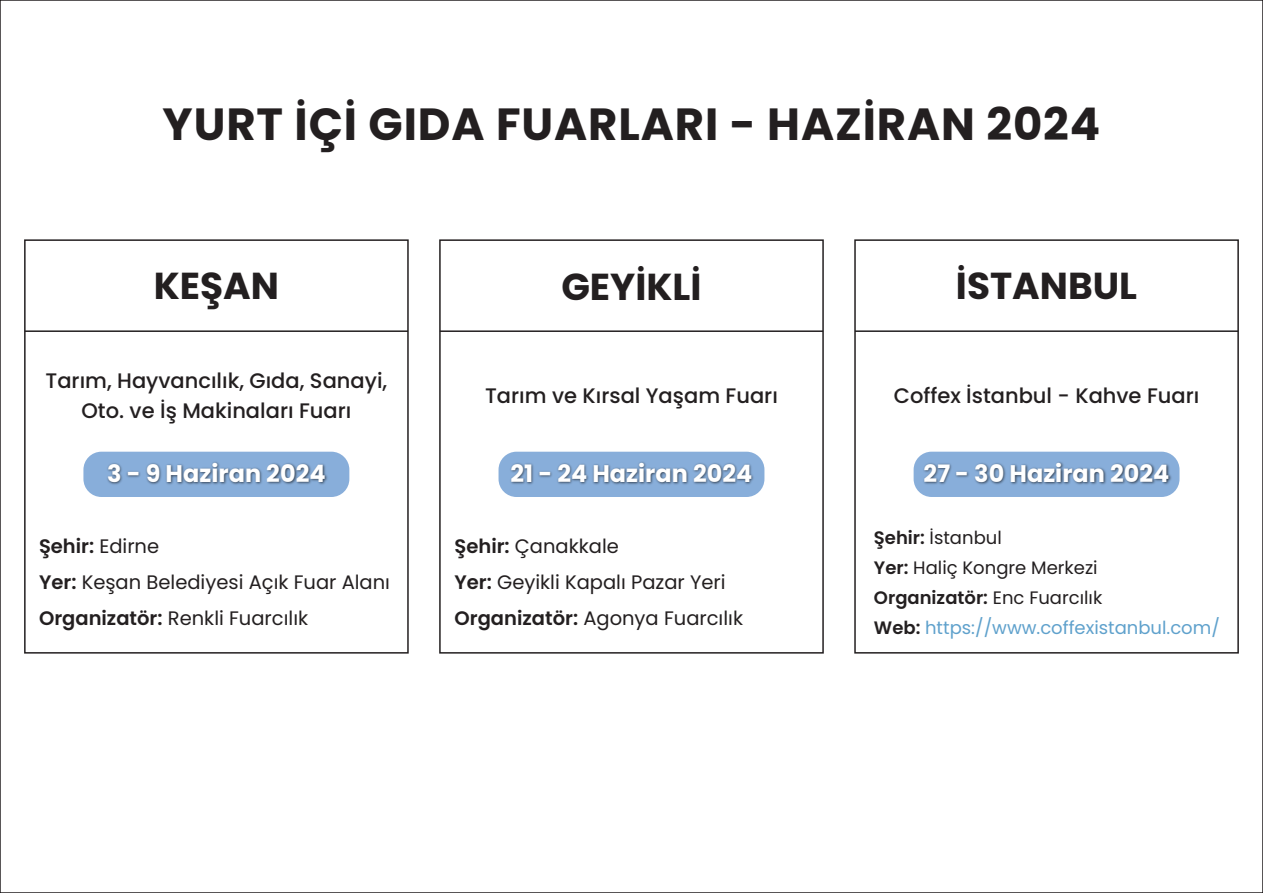
<style>
.page{position:relative;width:1263px;height:893px;background:#fff}
.page>*{position:absolute;margin:0;border:0;box-sizing:border-box;transform-origin:0 0}
.t1{font:700 45px "Poppins";letter-spacing:.02em;color:#231f20}
.t2{font:700 37.5px "Poppins";color:#231f20}
.t3{font:700 24px "Poppins";color:#fff}
.t4{font:500 21px/30px "Poppins";color:#231f20;text-align:center}
.t5{font:19.5px/36px "Poppins";color:#231f20}
.t6{font:18px/30px "Poppins";color:#231f20}
.s1{font-weight:600}
.s2{color:#5fa1cc}
</style>
<div class="page">
<div style="left:24px;top:239px;width:385px;height:415px;background:#fff;border:2px solid #231f20"></div>
<div style="left:83px;top:452px;width:266px;height:45px;background:#88aeda;border-radius:18px"></div>
<img style="left:107px;top:462px;width:221px;height:23px">
<hr style="left:25px;top:330px;width:383px;height:2px;background:#231f20">
<div style="left:439px;top:239px;width:385px;height:415px;background:#fff;border:2px solid #231f20"></div>
<div style="left:498px;top:452px;width:266px;height:45px;background:#88aeda;border-radius:18px"></div>
<img style="left:507px;top:462px;width:250px;height:35px">
<hr style="left:440px;top:330px;width:383px;height:2px;background:#231f20">
<div style="left:854px;top:239px;width:385px;height:415px;background:#fff;border:2px solid #231f20"></div>
<div style="left:914px;top:452px;width:265px;height:45px;background:#88aeda;border-radius:18px"></div>
<img style="left:920px;top:462px;width:254px;height:35px">
<hr style="left:855px;top:330px;width:383px;height:2px;background:#231f20">
<h1 class="t1" style="left:163px;top:98px;width:939px">YURT İÇİ GIDA FUARLARI - HAZİRAN 2024</h1>
<h2 class="t2" style="left:154px;top:264px;width:127px">KEŞAN</h2>
<p class="t4" style="left:46px;top:366px;width:343px">Tarım, Hayvancılık, Gıda, Sanayi,<br>Oto. ve İş Makinaları Fuarı</p>
<p class="t3" style="left:107px;top:460px;width:220px">3 - 9 Haziran 2024</p>
<p class="t5" style="left:39px;top:529px;width:353px"><span class="s1">Şehir:</span> Edirne<br><span class="s1">Yer:</span> Keşan Belediyesi Açık Fuar Alanı<br><span class="s1">Organizatör:</span> Renkli Fuarcılık</p>
<h2 class="t2" style="left:561px;top:265px;width:142px">GEYİKLİ</h2>
<p class="t4" style="left:485px;top:381px;width:294px">Tarım ve Kırsal Yaşam Fuarı</p>
<p class="t3" style="left:511px;top:460px;width:243px">21 - 24 Haziran 2024</p>
<p class="t5" style="left:454px;top:529px;width:290px"><span class="s1">Şehir:</span> Çanakkale<br><span class="s1">Yer:</span> Geyikli Kapalı Pazar Yeri<br><span class="s1">Organizatör:</span> Agonya Fuarcılık</p>
<h2 class="t2" style="left:956px;top:265px;width:183px">İSTANBUL</h2>
<p class="t4" style="left:894px;top:381px;width:307px">Coffex İstanbul - Kahve Fuarı</p>
<p class="t3" style="left:924px;top:460px;width:247px">27 - 30 Haziran 2024</p>
<p class="t6" style="left:874px;top:523px;width:347px"><span class="s1">Şehir:</span> İstanbul<br><span class="s1">Yer:</span> Haliç Kongre Merkezi<br><span class="s1">Organizatör:</span> Enc Fuarcılık<br><span class="s1">Web:</span> <span class="s2">https://www.coffexistanbul.com/</span></p>
</div>
